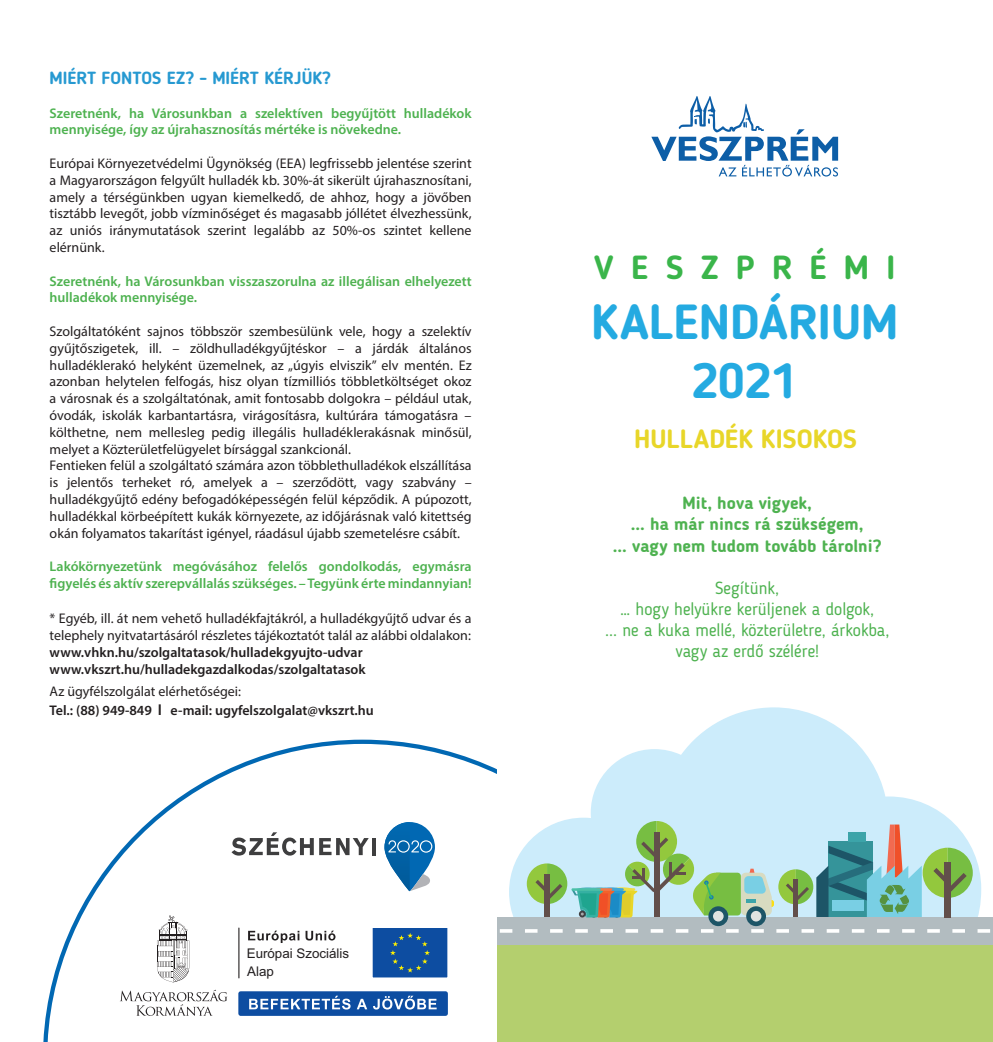
<style>
.page{position:relative;width:993px;height:1042px;background:#fff}
.page>*{position:absolute;margin:0;border:0;box-sizing:border-box;transform-origin:0 0}
.t1{font:700 49px/59.5px "Blogger Sans";color:#24aae1;text-align:center}
.t2{font:700 33.25px "Blogger Sans";letter-spacing:.52em;color:#3ab54a}
.t3{font:700 26.25px "Blogger Sans";color:#e8d629}
.t4{font:17.5px/21px "Blogger Sans";color:#4eb250;text-align:center}
.t5{font:700 17.5px/21px "Blogger Sans";color:#4eb250;text-align:center}
.t6{font:700 17.5px "Blogger Sans";color:#2699d1}
.t7{font:14px/16.8px "Myriad Pro";color:#231f20}
.t8{font:600 14px/16.8px "Myriad Pro";color:#4eb250}
.t9{font:600 14px/16.8px "Myriad Pro";color:#231f20}
.t10{font:13.3px/17.7px "Arial";color:#231f20}
.s1{font-weight:400}
.s2{font-size:15.75px}
</style>
<div class="page">
<svg style="left:509px;top:707px;width:471px;height:210px"></svg>
<div style="left:496px;top:945px;width:496px;height:97px;background:#b4cf6e"></div>
<div style="left:496px;top:917px;width:496px;height:28px;background:#b2bcc0"></div>
<svg style="left:708px;top:906px;width:20px;height:20px"></svg>
<div style="left:712px;top:911px;width:11px;height:10px;background:#e1e3e1;border-radius:50%"></div>
<svg style="left:746px;top:906px;width:19px;height:20px"></svg>
<div style="left:750px;top:911px;width:11px;height:10px;background:#e1e3e1;border-radius:50%"></div>
<svg style="left:499px;top:929px;width:13px;height:3px"></svg>
<svg style="left:525px;top:929px;width:12px;height:3px"></svg>
<svg style="left:550px;top:929px;width:12px;height:3px"></svg>
<svg style="left:575px;top:929px;width:12px;height:3px"></svg>
<svg style="left:600px;top:929px;width:12px;height:3px"></svg>
<svg style="left:625px;top:929px;width:13px;height:3px"></svg>
<svg style="left:650px;top:929px;width:13px;height:3px"></svg>
<svg style="left:675px;top:929px;width:13px;height:3px"></svg>
<svg style="left:701px;top:929px;width:12px;height:3px"></svg>
<svg style="left:726px;top:929px;width:12px;height:3px"></svg>
<svg style="left:751px;top:929px;width:12px;height:3px"></svg>
<svg style="left:776px;top:929px;width:12px;height:3px"></svg>
<svg style="left:801px;top:929px;width:12px;height:3px"></svg>
<svg style="left:826px;top:929px;width:13px;height:3px"></svg>
<svg style="left:851px;top:929px;width:13px;height:3px"></svg>
<svg style="left:877px;top:929px;width:12px;height:3px"></svg>
<svg style="left:902px;top:929px;width:12px;height:3px"></svg>
<svg style="left:927px;top:929px;width:12px;height:3px"></svg>
<svg style="left:952px;top:929px;width:12px;height:3px"></svg>
<svg style="left:977px;top:929px;width:12px;height:3px"></svg>
<svg style="left:526px;top:821px;width:446px;height:97px;background:#a4cbbd"></svg>
<svg style="left:651px;top:96px;width:186px;height:80px"></svg>
<svg style="left:43px;top:739px;width:453px;height:303px"></svg>
<svg style="left:238px;top:991px;width:209px;height:25px;background:#1855a5"></svg>
<hr style="left:238px;top:928px;width:1px;height:50px;background:#231f20">
<svg style="left:249px;top:995px;width:187px;height:14px"></svg>
<svg style="left:372px;top:927px;width:76px;height:51px;background:#1f5aa0"></svg>
<svg style="left:248px;top:930px;width:87px;height:13px"></svg>
<svg style="left:120px;top:990px;width:107px;height:26px"></svg>
<svg style="left:157px;top:915px;width:32px;height:67px"></svg>
<svg style="left:384px;top:822px;width:51px;height:69px"></svg>
<svg style="left:231px;top:832px;width:137px;height:23px"></svg>
<hr style="left:372px;top:838px;width:3px;height:17px;background:#3e3e3f">
<p class="t6" style="left:50px;top:67px;width:283px">MIÉRT FONTOS EZ? - MIÉRT KÉRJÜK?</p>
<p class="t8" style="left:50px;top:104px;width:423px">Szeretnénk, ha Városunkban a szelektíven begyűjtött hulladékok mennyisége, így az újrahasznosítás mértéke is növekedne.</p>
<p class="t7" style="left:50px;top:155px;width:423px;text-align:justify">Európai Környezetvédelmi Ügynökség (EEA) legfrissebb jelentése szerint a Magyarországon felgyűlt hulladék kb. 30%-át sikerült újrahasznosítani, amely a térségünkben ugyan kiemelkedő, de ahhoz, hogy a jövőben tisztább levegőt, jobb vízminőséget és magasabb jóllétet élvezhessünk, az uniós iránymutatások szerint legalább az 50%-os szintet kellene elérnünk.</p>
<p class="t8" style="left:50px;top:272px;width:423px">Szeretnénk, ha Városunkban visszaszorulna az illegálisan elhelyezett hulladékok mennyisége.</p>
<p class="t7" style="left:50px;top:323px;width:423px">Szolgáltatóként sajnos többször szembesülünk vele, hogy a szelektív gyűjtőszigetek, ill. – zöldhulladékgyűjtéskor – a járdák általános hulladéklerakó helyként üzemelnek, az „úgyis elviszik” elv mentén. Ez azonban helytelen felfogás, hisz olyan tízmilliós többletköltséget okoz a városnak és a szolgáltatónak, amit fontosabb dolgokra – például utak, óvodák, iskolák karbantartásra, virágosításra, kultúrára támogatásra – költhetne, nem mellesleg pedig illegális hulladéklerakásnak minősül, melyet a Közterületfelügyelet bírsággal szankcionál.<br>Fentieken felül a szolgáltató számára azon többlethulladékok elszállítása is jelentős terheket ró, amelyek a – szerződött, vagy szabvány – hulladékgyűjtő edény befogadóképességén felül képződik. A púpozott, hulladékkal körbeépített kukák környezete, az időjárásnak való kitettség okán folyamatos takarítást igényel, ráadásul újabb szemetelésre csábít.</p>
<p class="t8" style="left:50px;top:558px;width:423px">Lakókörnyezetünk megóvásához felelős gondolkodás, egymásra figyelés és aktív szerepvállalás szükséges. – Tegyünk érte mindannyian!</p>
<p class="t7" style="left:50px;top:610px;width:423px">* Egyéb, ill. át nem vehető hulladékfajtákról, a hulladékgyűjtő udvar és a telephely nyitvatartásáról részletes tájékoztatót talál az alábbi oldalakon:</p>
<p class="t9" style="left:50px;top:643px;width:317px">www.vhkn.hu/szolgaltatasok/hulladekgyujto-udvar www.vkszrt.hu/hulladekgazdalkodas/szolgaltatasok</p>
<p class="t9" style="left:50px;top:681px;width:325px;line-height:18.9px"><span class="s1">Az ügyfélszolgálat elérhetőségei:<br></span>Tel.: (88) 949-849 <span class="s2">I</span> e-mail: ugyfelszolgalat@vkszrt.hu</p>
<p class="t10" style="left:247px;top:944px;width:104px">Európai Szociális<br>Alap</p>
<h2 class="t2" style="left:594px;top:247px;width:302px">VESZPRÉMI</h2>
<h1 class="t1" style="left:591px;top:291px;width:308px">KALENDÁRIUM<br>2021</h1>
<h3 class="t3" style="left:634px;top:423px;width:224px">HULLADÉK KISOKOS</h3>
<p class="t5" style="left:612px;top:493px;width:270px">Mit, hova vigyek,<br>... ha már nincs rá szükségem,<br>... vagy nem tudom tovább tárolni?</p>
<p class="t4" style="left:604px;top:577px;width:286px">Segítünk,<br>… hogy helyükre kerüljenek a dolgok,<br>... ne a kuka mellé, közterületre, árkokba, vagy az erdő szélére!</p>
</div>
